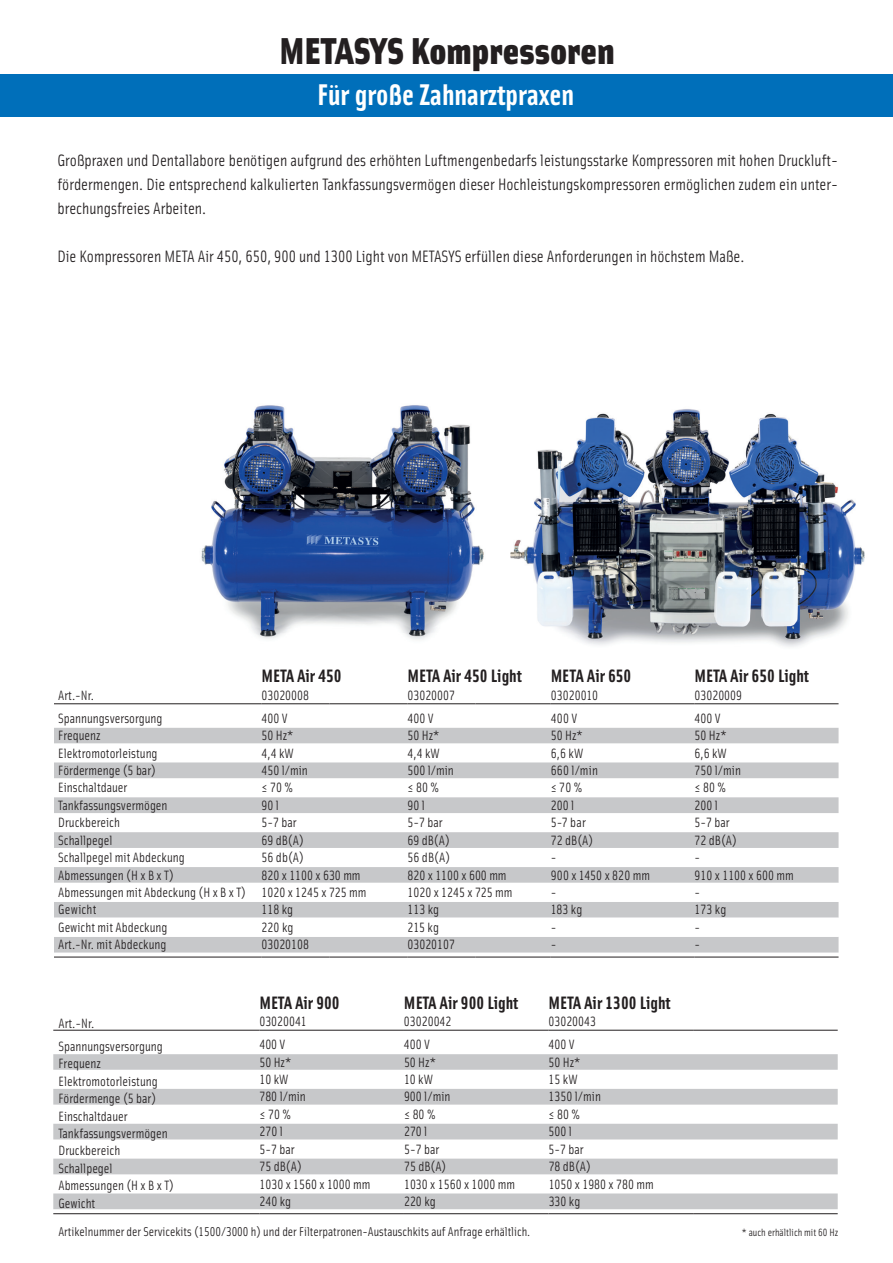
<style>
.page{position:relative;width:893px;height:1263px;background:#fff}
.page>*{position:absolute;margin:0;border:0;box-sizing:border-box;transform-origin:0 0}
.t1{font:37.5px "Solex Black Lining";color:#231f20}
.t2{font:30px "Solex Bold Lining";color:#fff}
.t3{font:18px "Solex Bold Lining";color:#231f20}
.t4{font:16.5px/24px "Solex Regular Lining";color:#231f20;text-align:justify}
.t5{font:13.5px/17.4px "Solex Regular Lining";color:#231f20}
.t6{font:12.75px "Solex Regular Lining";color:#231f20}
.t7{font:10.5px "Solex Regular Lining";color:#231f20}
</style>
<div class="page">
<div style="left:0;top:74px;width:893px;height:43px;background:#006fba"></div>
<img style="left:510px;top:409px;width:355px;height:238px">
<img style="left:201px;top:405px;width:283px;height:235px">
<svg style="left:53px;top:1054px;width:785px;height:155px"></svg>
<hr style="left:53px;top:1030px;width:206px;height:1px;background:#231f20">
<hr style="left:259px;top:1030px;width:145px;height:1px;background:#231f20">
<hr style="left:404px;top:1030px;width:145px;height:1px;background:#231f20">
<hr style="left:549px;top:1030px;width:144px;height:1px;background:#231f20">
<hr style="left:693px;top:1030px;width:145px;height:1px;background:#231f20">
<hr style="left:53px;top:1213px;width:206px;height:1px;background:#231f20">
<hr style="left:259px;top:1213px;width:145px;height:1px;background:#231f20">
<hr style="left:404px;top:1213px;width:145px;height:1px;background:#231f20">
<hr style="left:549px;top:1213px;width:144px;height:1px;background:#231f20">
<hr style="left:693px;top:1213px;width:145px;height:1px;background:#231f20">
<svg style="left:54px;top:728px;width:784px;height:224px;fill:#c7c8ca"></svg>
<svg style="left:54px;top:883px;width:784px;height:19px"></svg>
<svg style="left:54px;top:918px;width:784px;height:19px"></svg>
<hr style="left:54px;top:703px;width:207px;height:1px;background:#231f20">
<hr style="left:261px;top:703px;width:69px;height:1px;background:#231f20">
<hr style="left:330px;top:703px;width:77px;height:1px;background:#231f20">
<hr style="left:407px;top:703px;width:69px;height:1px;background:#231f20">
<hr style="left:476px;top:703px;width:75px;height:1px;background:#231f20">
<hr style="left:551px;top:703px;width:144px;height:1px;background:#231f20">
<hr style="left:695px;top:703px;width:143px;height:1px;background:#231f20">
<hr style="left:54px;top:957px;width:207px;height:1px;background:#231f20">
<hr style="left:261px;top:957px;width:69px;height:1px;background:#231f20">
<hr style="left:330px;top:957px;width:77px;height:1px;background:#231f20">
<hr style="left:407px;top:957px;width:69px;height:1px;background:#231f20">
<hr style="left:476px;top:957px;width:75px;height:1px;background:#231f20">
<hr style="left:551px;top:957px;width:144px;height:1px;background:#231f20">
<hr style="left:695px;top:957px;width:143px;height:1px;background:#231f20">
<h1 class="t1" style="left:279px;top:24px;width:337px">METASYS Kompressoren</h1>
<h2 class="t2" style="left:317px;top:75px;width:259px">Für große Zahnarztpraxen</h2>
<p class="t4" style="left:57px;top:148px;width:782px">Großpraxen und Dentallabore benötigen aufgrund des erhöhten Luftmengenbedarfs leistungsstarke Kompressoren mit hohen Druckluft&shy;fördermengen. Die entsprechend kalkulierten Tankfassungsvermögen dieser Hochleistungskompressoren ermöglichen zudem ein unter&shy;brechungsfreies Arbeiten.</p>
<p class="t4" style="left:57px;top:244px;width:688px">Die Kompressoren META Air 450, 650, 900 und 1300 Light von METASYS erfüllen diese Anforderungen in höchstem Maße.</p>
<p class="t5" style="left:58px;top:684px;width:106px;line-height:22.5px">Art.-Nr.<br>Spannungsversorgung</p>
<p class="t5" style="left:58px;top:726px;width:189px">Frequenz<br>Elektromotorleistung<br>Fördermenge (5 bar)<br>Einschaltdauer<br>Tankfassungsvermögen<br>Druckbereich<br>Schallpegel<br>Schallpegel mit Abdeckung<br>Abmessungen (H x B x T)<br>Abmessungen mit Abdeckung (H x B x T)<br>Gewicht<br>Gewicht mit Abdeckung<br>Art.-Nr. mit Abdeckung</p>
<h3 class="t3" style="left:261px;top:664px;width:82px">META Air 450</h3>
<h3 class="t3" style="left:407px;top:664px;width:116px">META Air 450 Light</h3>
<h3 class="t3" style="left:551px;top:664px;width:82px">META Air 650</h3>
<h3 class="t3" style="left:695px;top:664px;width:116px">META Air 650 Light</h3>
<p class="t5" style="left:261px;top:686px;width:49px">03020008</p>
<p class="t5" style="left:407px;top:686px;width:49px">03020007</p>
<p class="t5" style="left:551px;top:686px;width:49px">03020010</p>
<p class="t5" style="left:695px;top:686px;width:49px">03020009</p>
<p class="t5" style="left:261px;top:709px;width:28px">400 V</p>
<p class="t5" style="left:407px;top:709px;width:28px">400 V</p>
<p class="t5" style="left:551px;top:709px;width:28px">400 V</p>
<p class="t5" style="left:695px;top:709px;width:28px">400 V</p>
<p class="t5" style="left:261px;top:726px;width:33px">50 Hz*</p>
<p class="t5" style="left:407px;top:726px;width:33px">50 Hz*</p>
<p class="t5" style="left:551px;top:726px;width:34px">50 Hz*</p>
<p class="t5" style="left:695px;top:726px;width:33px">50 Hz*</p>
<p class="t5" style="left:261px;top:744px;width:34px">4,4 kW</p>
<p class="t5" style="left:407px;top:744px;width:34px">4,4 kW</p>
<p class="t5" style="left:551px;top:744px;width:34px">6,6 kW</p>
<p class="t5" style="left:695px;top:744px;width:34px">6,6 kW</p>
<p class="t5" style="left:261px;top:761px;width:48px">450 l/min</p>
<p class="t5" style="left:407px;top:761px;width:48px">500 l/min</p>
<p class="t5" style="left:551px;top:761px;width:49px">660 l/min</p>
<p class="t5" style="left:695px;top:761px;width:48px">750 l/min</p>
<p class="t5" style="left:261px;top:778px;width:33px">≤70%</p>
<p class="t5" style="left:407px;top:778px;width:33px">≤80%</p>
<p class="t5" style="left:551px;top:778px;width:33px">≤70%</p>
<p class="t5" style="left:695px;top:778px;width:33px">≤80%</p>
<p class="t5" style="left:261px;top:796px;width:19px">90 l</p>
<p class="t5" style="left:407px;top:796px;width:19px">90 l</p>
<p class="t5" style="left:551px;top:796px;width:25px">200 l</p>
<p class="t5" style="left:695px;top:796px;width:25px">200 l</p>
<p class="t5" style="left:261px;top:813px;width:37px">5-7 bar</p>
<p class="t5" style="left:407px;top:813px;width:37px">5-7 bar</p>
<p class="t5" style="left:551px;top:813px;width:37px">5-7 bar</p>
<p class="t5" style="left:695px;top:813px;width:37px">5-7 bar</p>
<p class="t5" style="left:261px;top:831px;width:44px">69 dB(A)</p>
<p class="t5" style="left:407px;top:831px;width:44px">69 dB(A)</p>
<p class="t5" style="left:551px;top:831px;width:44px">72 dB(A)</p>
<p class="t5" style="left:695px;top:831px;width:44px">72 dB(A)</p>
<p class="t5" style="left:261px;top:848px;width:44px">56 db(A)</p>
<p class="t5" style="left:407px;top:848px;width:44px">56 dB(A)</p>
<p class="t5" style="left:551px;top:848px;width:7px">-</p>
<p class="t5" style="left:695px;top:848px;width:7px">-</p>
<p class="t5" style="left:261px;top:866px;width:101px">820 x 1100 x 630 mm</p>
<p class="t5" style="left:407px;top:866px;width:101px">820 x 1100 x 600 mm</p>
<p class="t5" style="left:551px;top:866px;width:101px">900 x 1450 x 820 mm</p>
<p class="t5" style="left:695px;top:866px;width:101px">910 x 1100 x 600 mm</p>
<p class="t5" style="left:261px;top:883px;width:107px">1020 x 1245 x 725 mm</p>
<p class="t5" style="left:407px;top:883px;width:107px">1020 x 1245 x 725 mm</p>
<p class="t5" style="left:551px;top:883px;width:7px">-</p>
<p class="t5" style="left:695px;top:883px;width:7px">-</p>
<p class="t5" style="left:261px;top:900px;width:33px">118 kg</p>
<p class="t5" style="left:407px;top:900px;width:33px">113 kg</p>
<p class="t5" style="left:551px;top:900px;width:33px">183 kg</p>
<p class="t5" style="left:695px;top:900px;width:33px">173 kg</p>
<p class="t5" style="left:261px;top:918px;width:34px">220 kg</p>
<p class="t5" style="left:407px;top:918px;width:33px">215 kg</p>
<p class="t5" style="left:551px;top:918px;width:7px">-</p>
<p class="t5" style="left:695px;top:918px;width:7px">-</p>
<p class="t5" style="left:261px;top:935px;width:49px">03020108</p>
<p class="t5" style="left:407px;top:935px;width:49px">03020107</p>
<p class="t5" style="left:551px;top:935px;width:7px">-</p>
<p class="t5" style="left:695px;top:935px;width:7px">-</p>
<h3 class="t3" style="left:259px;top:991px;width:82px">META Air 900</h3>
<h3 class="t3" style="left:404px;top:991px;width:116px">META Air 900 Light</h3>
<h3 class="t3" style="left:549px;top:991px;width:124px">META Air 1300 Light</h3>
<p class="t5" style="left:259px;top:1012px;width:49px">03020041</p>
<p class="t5" style="left:404px;top:1012px;width:49px">03020042</p>
<p class="t5" style="left:549px;top:1012px;width:49px">03020043</p>
<p class="t5" style="left:259px;top:1035px;width:28px">400 V</p>
<p class="t5" style="left:404px;top:1035px;width:28px">400 V</p>
<p class="t5" style="left:549px;top:1035px;width:28px">400 V</p>
<p class="t5" style="left:259px;top:1053px;width:33px">50 Hz*</p>
<p class="t5" style="left:404px;top:1053px;width:33px">50 Hz*</p>
<p class="t5" style="left:549px;top:1053px;width:33px">50 Hz*</p>
<p class="t5" style="left:259px;top:1070px;width:31px">10 kW</p>
<p class="t5" style="left:404px;top:1070px;width:31px">10 kW</p>
<p class="t5" style="left:549px;top:1070px;width:31px">15 kW</p>
<p class="t5" style="left:259px;top:1087px;width:48px">780 l/min</p>
<p class="t5" style="left:404px;top:1087px;width:48px">900 l/min</p>
<p class="t5" style="left:549px;top:1087px;width:54px">1350 l/min</p>
<p class="t5" style="left:259px;top:1105px;width:33px">≤70%</p>
<p class="t5" style="left:404px;top:1105px;width:33px">≤80%</p>
<p class="t5" style="left:549px;top:1105px;width:33px">≤80%</p>
<p class="t5" style="left:259px;top:1122px;width:25px">270 l</p>
<p class="t5" style="left:404px;top:1122px;width:25px">270 l</p>
<p class="t5" style="left:549px;top:1122px;width:25px">500 l</p>
<p class="t5" style="left:259px;top:1140px;width:37px">5-7 bar</p>
<p class="t5" style="left:404px;top:1140px;width:37px">5-7 bar</p>
<p class="t5" style="left:549px;top:1140px;width:37px">5-7 bar</p>
<p class="t5" style="left:259px;top:1157px;width:44px">75 dB(A)</p>
<p class="t5" style="left:404px;top:1157px;width:44px">75 dB(A)</p>
<p class="t5" style="left:549px;top:1157px;width:44px">78 dB(A)</p>
<p class="t5" style="left:259px;top:1175px;width:112px">1030 x 1560 x 1000 mm</p>
<p class="t5" style="left:404px;top:1175px;width:112px">1030 x 1560 x 1000 mm</p>
<p class="t5" style="left:549px;top:1175px;width:107px">1050 x 1980 x 780 mm</p>
<p class="t5" style="left:260px;top:1192px;width:33px">240 kg</p>
<p class="t5" style="left:404px;top:1192px;width:33px">220 kg</p>
<p class="t5" style="left:549px;top:1192px;width:33px">330 kg</p>
<p class="t5" style="left:58px;top:1012px;width:106px;line-height:22.5px">Art.-Nr.<br>Spannungsversorgung</p>
<p class="t5" style="left:58px;top:1054px;width:117px">Frequenz<br>Elektromotorleistung<br>Fördermenge (5 bar)<br>Einschaltdauer<br>Tankfassungsvermögen<br>Druckbereich<br>Schallpegel<br>Abmessungen (H x B x T)<br>Gewicht</p>
<p class="t6" style="left:58px;top:1224px;width:473px">Artikelnummer der Servicekits (1500/3000 h) und der Filterpatronen-Austauschkits auf Anfrage erhältlich.</p>
<p class="t7" style="left:742px;top:1226px;width:98px">* auch erhältlich mit 60 Hz</p>
</div>
